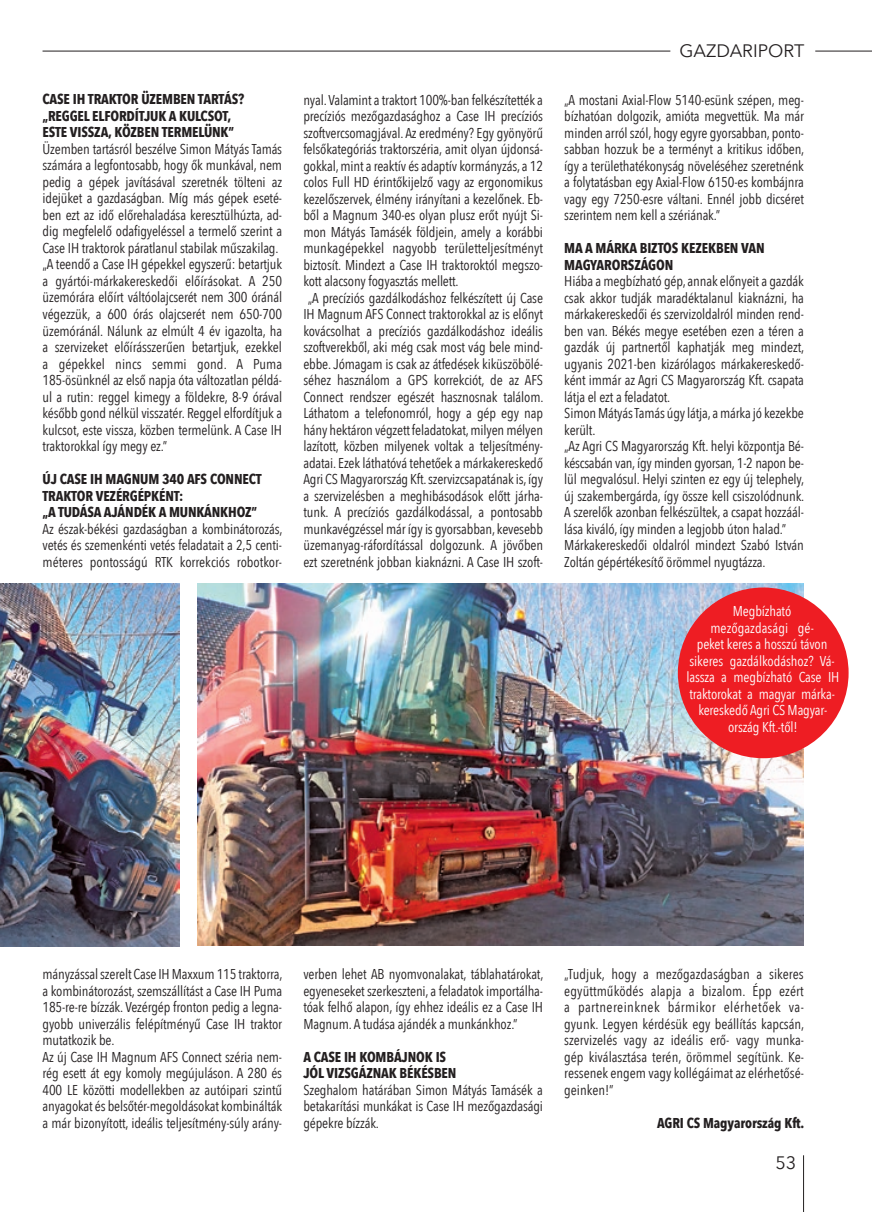
<style>
.page{position:relative;width:872px;height:1212px;background:#fff}
.page>*{position:absolute;margin:0;border:0;box-sizing:border-box;transform-origin:0 0}
.t1{font:18px "Avenir Next";color:#231f20}
.t2{font:14.25px/16.5px "Avenir Next Condensed";letter-spacing:-.01em;color:#231f20;text-align:justify}
.t3{font:700 14.25px/16.5px "Avenir Next Condensed";letter-spacing:-.01em;color:#231f20}
.t4{font:14.25px/16.5px "Avenir Next Condensed";letter-spacing:-.01em;color:#fff;text-align:center}
</style>
<div class="page">
<hr style="left:803px;top:1155px;width:1px;height:57px;background:#231f20">
<hr style="left:815px;top:51px;width:57px;height:1px;background:#231f20">
<hr style="left:43px;top:51px;width:627px;height:1px;background:#231f20">
<img style="left:198px;top:583px;width:606px;height:363px">
<img style="left:0;top:583px;width:180px;height:363px">
<div style="left:678px;top:587px;width:170px;height:171px;background:#ee1d23;border-radius:50%"></div>
<p class="t3" style="left:43px;top:91px;width:54px">CASE IH TRAKTOR</p>
<p class="t3" style="left:141px;top:91px;width:17px">ÜZEMBEN</p>
<p class="t3" style="left:198px;top:91px;width:8px">TARTÁS</p>
<p class="t3" style="left:238px;top:91px;width:8px">?</p>
<p class="t3" style="left:43px;top:108px;width:193px">„REGGEL ELFORDÍTJUK A KULCSOT,<br>ESTE VISSZA, KÖZBEN TERMELÜNK”</p>
<p class="t2" style="left:43px;top:140px;width:241px;text-align:left">Üzemben tartásról beszélve Simon Mátyás Tamás számára a legfontosabb, hogy ők munkával, nem pedig a gépek javításával szeretnék tölteni az idejüket a gazdaságban. Míg más gépek eseté&shy;ben ezt az idő előrehaladása keresztülhúzta, ad&shy;dig megfelelő odafigyeléssel a termelő szerint a Case IH traktorok páratlanul stabilak műszakilag. „A teendő a Case IH gépekkel egyszerű: betartjuk a gyártói-márkakereskedői előírásokat. A 250 üzemórára előírt váltóolajcserét nem 300 óránál végezzük, a 600 órás olajcserét nem 650-700 üzemóránál. Nálunk az elmúlt 4 év igazolta, ha a szervizeket előírásszerűen betartjuk, ezekkel a gépekkel nincs semmi gond. A Puma 185-ösünknél az első napja óta változatlan példá&shy;ul a rutin: reggel kimegy a földekre, 8-9 órával később gond nélkül visszatér. Reggel elfordítjuk a kulcsot, este vissza, közben termelünk. A Case IH traktorokkal így megy ez.”</p>
<p class="t3" style="left:43px;top:471px;width:84px">ÚJ CASE IH MAGNUM</p>
<p class="t3" style="left:162px;top:471px;width:64px">340 AFS CONNECT</p>
<p class="t3" style="left:43px;top:487px;width:9px">TRAKTOR</p>
<p class="t3" style="left:43px;top:487px;width:142px;text-indent:53px">VEZÉRGÉPKÉNT: „ATUDÁSA AJÁNDÉKAMUNKÁNKHOZ</p>
<p class="t3" style="left:251px;top:504px;width:7px">”</p>
<p class="t2" style="left:43px;top:520px;width:241px">Az észak-békési gazdaságban a kombinátorozás, vetés és szemenkénti vetés feladatait a 2,5 centi&shy;méteres pontosságú RTK korrekciós robotkor-</p>
<p class="t2" style="left:303px;top:91px;width:241px;text-align:left">nyal. Valamint a traktort 100%-ban felkészítették a precíziós mezőgazdasághoz a Case IH precíziós szoftvercsomagjával. Az eredmény? Egy gyönyörű felsőkategóriás traktorszéria, amit olyan újdonsá&shy;gokkal, mint a reaktív és adaptív kormányzás, a 12 colos Full HD érintőkijelző vagy az ergonomikus kezelőszervek, élmény irányítani a kezelőnek. Eb&shy;ből a Magnum 340-es olyan plusz erőt nyújt Si&shy;mon Mátyás Tamásék földjein, amely a korábbi munkagépekkel nagyobb területteljesítményt biztosít. Mindezt a Case IH traktoroktól megszo&shy;kott alacsony fogyasztás mellett.<br>„A precíziós gazdálkodáshoz felkészített új Case IH Magnum AFS Connect traktorokkal az is előnyt kovácsolhat a precíziós gazdálkodáshoz ideális szoftverekből, aki még csak most vág bele mind&shy;ebbe. Jómagam is csak az átfedések kiküszöbölé&shy;séhez használom a GPS korrekciót, de az AFS Connect rendszer egészét hasznosnak találom.<br>Láthatom a telefonomról, hogy a gép egy nap hány hektáron végzett feladatokat, milyen mélyen lazított, közben milyenek voltak a teljesítmény&shy;adatai. Ezek láthatóvá tehetőek a márkakereskedő Agri CS Magyarország Kft. szervizcsapatának is, így a szervizelésben a meghibásodások előtt járha&shy;tunk. A precíziós gazdálkodással, a pontosabb munkavégzéssel már így is gyorsabban, kevesebb üzemanyag-ráfordítással dolgozunk. A jövőben ezt szeretnénk jobban kiaknázni. A Case IH szoft-</p>
<p class="t1" style="left:679px;top:36px;width:13px">GAZDARIPORT</p>
<p class="t2" style="left:564px;top:91px;width:241px">„A mostani Axial-Flow 5140-esünk szépen, meg&shy;bízhatóan dolgozik, amióta megvettük. Ma már minden arról szól, hogy egyre gyorsabban, ponto&shy;sabban hozzuk be a terményt a kritikus időben, így a területhatékonyság növeléséhez szeretnénk a folytatásban egy Axial-Flow 6150-es kombájnra vagy egy 7250-esre váltani. Ennél jobb dicséret szerintem nem kell a szériának.”</p>
<p class="t3" style="left:564px;top:240px;width:41px">MAAMÁRKA</p>
<p class="t3" style="left:639px;top:240px;width:8px">BIZTOS</p>
<p class="t3" style="left:681px;top:240px;width:8px">KEZEKBEN</p>
<p class="t3" style="left:741px;top:240px;width:17px">VAN</p>
<p class="t3" style="left:564px;top:256px;width:41px">MAGYARORSZÁGON</p>
<p class="t2" style="left:564px;top:272px;width:241px;text-align:left">Hiába a megbízható gép, annak előnyeit a gazdák csak akkor tudják maradéktalanul kiaknázni, ha márkakereskedői és szervizoldalról minden rend&shy;ben van. Békés megye esetében ezen a téren a gazdák új partnertől kaphatják meg mindezt, ugyanis 2021-ben kizárólagos márkakereskedő&shy;ként immár az Agri CS Magyarország Kft. csapata látja el ezt a feladatot.<br>Simon Mátyás Tamás úgy látja, a márka jó kezekbe került.<br>„Az Agri CS Magyarország Kft. helyi központja Bé&shy;késcsabán van, így minden gyorsan, 1-2 napon be&shy;lül megvalósul. Helyi szinten ez egy új telephely, új szakembergárda, így össze kell csiszolódnunk.<br>A szerelők azonban felkészültek, a csapat hozzáál&shy;lása kiváló, így minden a legjobb úton halad.” Márkakereskedői oldalról mindezt Szabó István Zoltán gépértékesítő örömmel nyugtázza.</p>
<p class="t4" style="left:686px;top:602px;width:155px">Megbízható<br>mezőgazdasági gé-<br>peket keres a hosszú távon sikeres gazdálkodáshoz? Vá&shy;lassza a megbízható Case IH traktorokat a magyar márka&shy;kereskedő Agri CS Magyar&shy;ország Kft.-től!</p>
<p class="t2" style="left:43px;top:965px;width:241px;text-align:left">mányzással szerelt Case IH Maxxum 115 traktorra, a kombinátorozást, szemszállítást a Case IH Puma 185-re-re bízzák. Vezérgép fronton pedig a legna&shy;gyobb univerzális felépítményű Case IH traktor mutatkozik be.<br>Az új Case IH Magnum AFS Connect széria nem&shy;rég esett át egy komoly megújuláson. A 280 és 400 LE közötti modellekben az autóipari szintű anyagokat és belsőtér-megoldásokat kombinálták a már bizonyított, ideális teljesítmény-súly arán -</p>
<p class="t2" style="left:303px;top:965px;width:241px">verben lehet AB nyomvonalakat, táblahatárokat, egyeneseket szerkeszteni, a feladatok importálha&shy;tóak felhő alapon, így ehhez ideális ez a Case IH Magnum. A tudása ajándék a munkánkhoz.”</p>
<p class="t3" style="left:303px;top:1048px;width:66px">A CASE IH KOMBÁ</p>
<p class="t3" style="left:402px;top:1048px;width:16px">JNOK</p>
<p class="t3" style="left:436px;top:1048px;width:6px">IS</p>
<p class="t3" style="left:303px;top:1065px;width:39px">JÓL VIZSGÁZNAK</p>
<p class="t3" style="left:399px;top:1065px;width:37px">BÉKÉSBEN</p>
<p class="t2" style="left:303px;top:1081px;width:241px">Szeghalom határában Simon Mátyás Tamásék a betakarítási munkákat is Case IH mezőgazdasági gépekre bízzák.</p>
<p class="t2" style="left:564px;top:965px;width:241px">„Tudjuk, hogy a mezőgazdaságban a sikeres együttműködés alapja a bizalom. Épp ezért a partnereinknek bármikor elérhetőek va&shy;gyunk. Legyen kérdésük egy beállítás kapcsán, szervizelés vagy az ideális erő- vagy munka&shy;gép kiválasztása terén, örömmel segítünk. Ke&shy;ressenek engem vagy kollégáimat az elérhetősé&shy;geinken!”</p>
<p class="t3" style="left:657px;top:1114px;width:149px">AGRI CS MAGYARORSZÁG KFT.</p>
<p class="t1" style="left:775px;top:1147px;width:22px">53</p>
</div>
